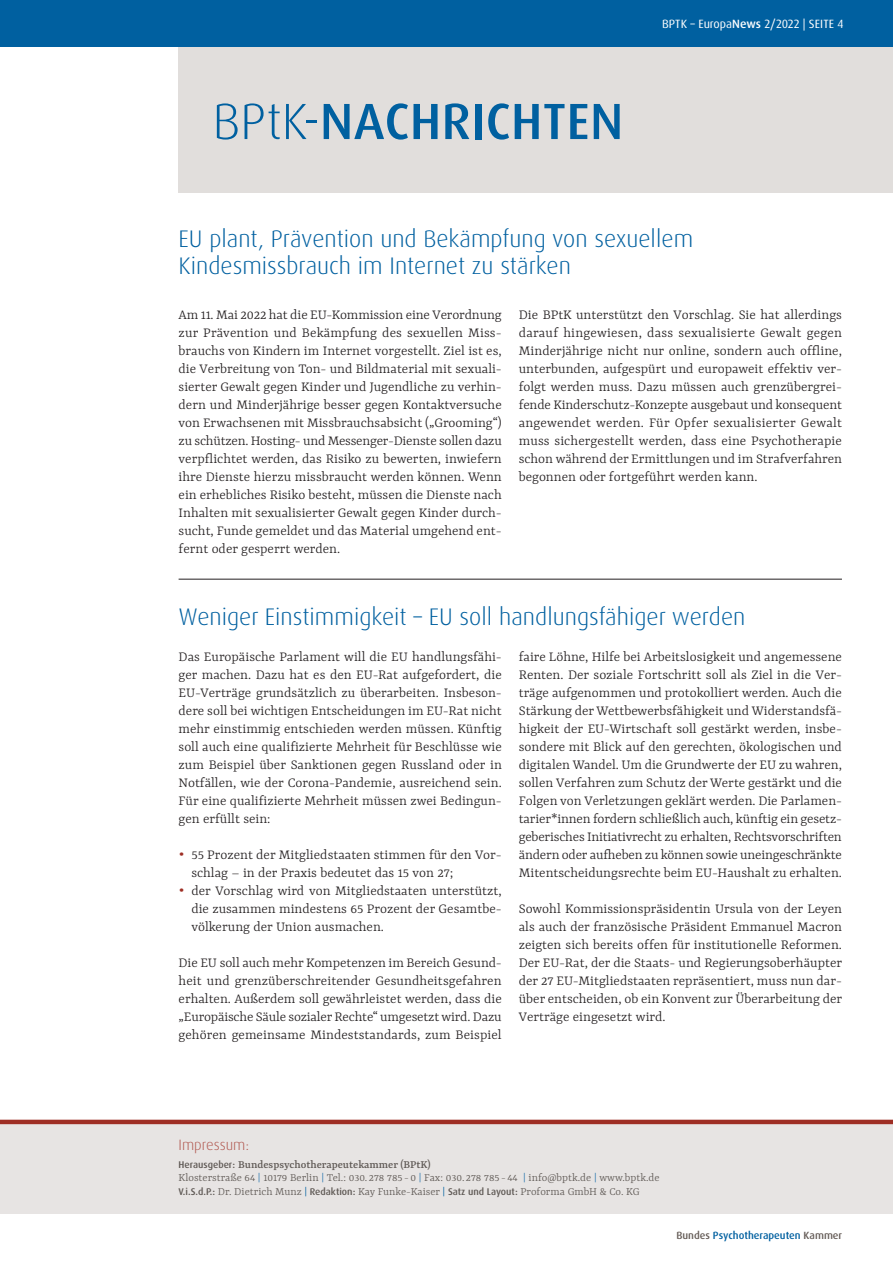
<style>
.page{position:relative;width:893px;height:1263px;background:#fff}
.page>*{position:absolute;margin:0;border:0;box-sizing:border-box;transform-origin:0 0}
.H0-Seitenüberschrift{font:500 51px "Dax OT";letter-spacing:.01em;color:#0060a0}
.H1_Headline{font:300 24px/27px "Dax OT";color:#0060a0}
.fließtext{font:300 15px/18px "Yrsa";color:#231f20;text-align:justify}
.H0_Impressum{font:300 15px "Dax OT";color:#b15850}
.t1{font:300 12px "Yrsa";color:#5e5854}
.t2{font:500 12px "Yrsa";color:#5e5854}
.t3{font:12px "Dax OT";color:#fff}
.t4{font:500 10.5px "Dax OT";color:#0060a0}
.s1{font-weight:300}
.s2{font-weight:500}
.s3{font-size:21px;color:#9e2e24}
.s4{font-family:"Dax OT";font-size:9.75px}
.s5{color:#2574ae}
.s6{font-family:"Dax OT";font-weight:500;font-size:9.75px}
.s7{color:#0060a0}
.s8{color:#655c57}
</style>
<div class="page">
<div style="left:179px;top:47px;width:714px;height:146px;background:#e1dedc"></div>
<div style="left:0;top:0;width:893px;height:47px;background:#0060a0"></div>
<div style="left:0;top:1122px;width:893px;height:92px;background:#e7e4e3"></div>
<hr style="left:0;top:1120px;width:893px;height:4px;background:#9e2e24">
<hr style="left:179px;top:579px;width:663px;height:1px;background:#231f20">
<h1 class="H0-Seitenüberschrift" style="left:213px;top:89px;width:412px"><span class="s1">BPtK-</span>NACHRICHTEN</h1>
<p class="t3" style="left:662px;top:16px;width:183px">BPTK – Europa<span class="s2">News</span> 2/2022 | SEITE 4</p>
<h2 class="H1_Headline" style="left:179px;top:225px;width:516px">EU plant, Prävention und Bekämpfung von sexuellem<br>Kindesmissbrauch im Internet zu stärken</h2>
<p class="fließtext" style="left:179px;top:305px;width:325px">Am 11. Mai 2022 hat die EU-Kommission eine Verordnung zur Prävention und Bekämpfung des sexuellen Miss&shy;brauchs von Kindern im Internet vorgestellt. Ziel ist es, die Verbreitung von Ton- und Bildmaterial mit sexuali&shy;sierter Gewalt gegen Kinder und Jugendliche zu verhin&shy;dern und Minderjährige besser gegen Kontaktversuche von Erwachsenen mit Missbrauchsabsicht („Grooming“) zu schützen. Hosting- und Messenger-Dienste sollen dazu verpflichtet werden, das Risiko zu bewerten, inwiefern ihre Dienste hierzu missbraucht werden können. Wenn ein erhebliches Risiko besteht, müssen die Dienste nach Inhalten mit sexualisierter Gewalt gegen Kinder durch&shy;sucht, Funde gemeldet und das Material umgehend ent&shy;fernt oder gesperrt werden.</p>
<p class="fließtext" style="left:519px;top:305px;width:325px">Die BPtK unterstützt den Vorschlag. Sie hat allerdings darauf hingewiesen, dass sexualisierte Gewalt gegen Minderjährige nicht nur online, sondern auch offline, unterbunden, aufgespürt und europaweit effektiv ver&shy;folgt werden muss. Dazu müssen auch grenzübergrei&shy;fende Kinderschutz-Konzepte ausgebaut und konsequent angewendet werden. Für Opfer sexualisierter Gewalt muss sichergestellt werden, dass eine Psychotherapie schon während der Ermittlungen und im Strafverfahren begonnen oder fortgeführt werden kann.</p>
<h2 class="H1_Headline" style="left:179px;top:603px;width:568px">Weniger Einstimmigkeit – EU soll handlungsfähiger werden</h2>
<p class="fließtext" style="left:179px;top:647px;width:325px">Das Europäische Parlament will die EU handlungsfähi&shy;ger machen. Dazu hat es den EU-Rat aufgefordert, die EU-Verträge grundsätzlich zu überarbeiten. Insbeson&shy;dere soll bei wichtigen Entscheidungen im EU-Rat nicht mehr einstimmig entschieden werden müssen. Künftig soll auch eine qualifizierte Mehrheit für Beschlüsse wie zum Beispiel über Sanktionen gegen Russland oder in Notfällen, wie der Corona-Pandemie, ausreichend sein.<br>Für eine qualifizierte Mehrheit müssen zwei Bedingun&shy;gen erfüllt sein:</p>
<p class="fließtext" style="left:191px;top:845px;width:312px;text-indent:-13px"><span class="s3">•</span> 55 Prozent der Mitgliedstaaten stimmen für den Vor&shy;schlag – in der Praxis bedeutet das 15 von 27;</p>
<p class="fließtext" style="left:191px;top:881px;width:312px;text-indent:-13px"><span class="s3">•</span> der Vorschlag wird von Mitgliedstaaten unterstützt, die zusammen mindestens 65 Prozent der Gesamtbe&shy;völkerung der Union ausmachen.</p>
<p class="fließtext" style="left:179px;top:953px;width:325px">Die EU soll auch mehr Kompetenzen im Bereich Gesund&shy;heit und grenzüberschreitender Gesundheitsgefahren erhalten. Außerdem soll gewährleistet werden, dass die „Europäische Säule sozialer Rechte“ umgesetzt wird. Dazu gehören gemeinsame Mindeststandards, zum Beispiel</p>
<p class="fließtext" style="left:519px;top:647px;width:325px">faire Löhne, Hilfe bei Arbeitslosigkeit und angemessene Renten. Der soziale Fortschritt soll als Ziel in die Ver&shy;träge aufgenommen und protokolliert werden. Auch die Stärkung der Wettbewerbsfähigkeit und Widerstandsfä&shy;higkeit der EU-Wirtschaft soll gestärkt werden, insbe&shy;sondere mit Blick auf den gerechten, ökologischen und digitalen Wandel. Um die Grundwerte der EU zu wahren, sollen Verfahren zum Schutz der Werte gestärkt und die Folgen von Verletzungen geklärt werden. Die Parlamen&shy;tarier*innen fordern schließlich auch, künftig ein gesetz&shy;geberisches Initiativrecht zu erhalten, Rechtsvorschriften ändern oder aufheben zu können sowie uneingeschränkte Mitentscheidungsrechte beim EU-Haushalt zu erhalten.</p>
<p class="fließtext" style="left:519px;top:899px;width:325px">Sowohl Kommissionspräsidentin Ursula von der Leyen als auch der französische Präsident Emmanuel Macron zeigten sich bereits offen für institutionelle Reformen.<br>Der EU-Rat, der die Staats- und Regierungsoberhäupter der 27 EU-Mitgliedstaaten repräsentiert, muss nun dar&shy;über entscheiden, ob ein Konvent zur Überarbeitung der Verträge eingesetzt wird.</p>
<h1 class="H0_Impressum" style="left:179px;top:1135px;width:72px">Impressum:</h1>
<p class="t2" style="left:179px;top:1157px;width:254px"><span class="s4">Herausgeber:</span> Bundespsychotherapeutekammer (BPtK)</p>
<p class="t1" style="left:179px;top:1171px;width:483px">Klosterstraße 64 <span class="s5">|</span> 10179 Berlin <span class="s5">|</span> Tel.: 030. 278 785 - 0 <span class="s5">|</span> Fax: 030. 278 785 - 44 <span class="s5">|</span> info@bptk.de <span class="s5">|</span> www.bptk.de</p>
<p class="t1" style="left:179px;top:1185px;width:463px"><span class="s6">V.i.S.d.P.:</span> Dr. Dietrich Munz <span class="s7">|</span> <span class="s6">Redaktion:</span> Kay Funke-Kaiser <span class="s7">|</span> <span class="s6">Satz und Layout:</span> Proforma GmbH &amp; Co. KG</p>
<p class="t4" style="left:676px;top:1229px;width:167px"><span class="s8">Bundes</span> Psychotherapeuten <span class="s8">Kammer</span></p>
</div>
